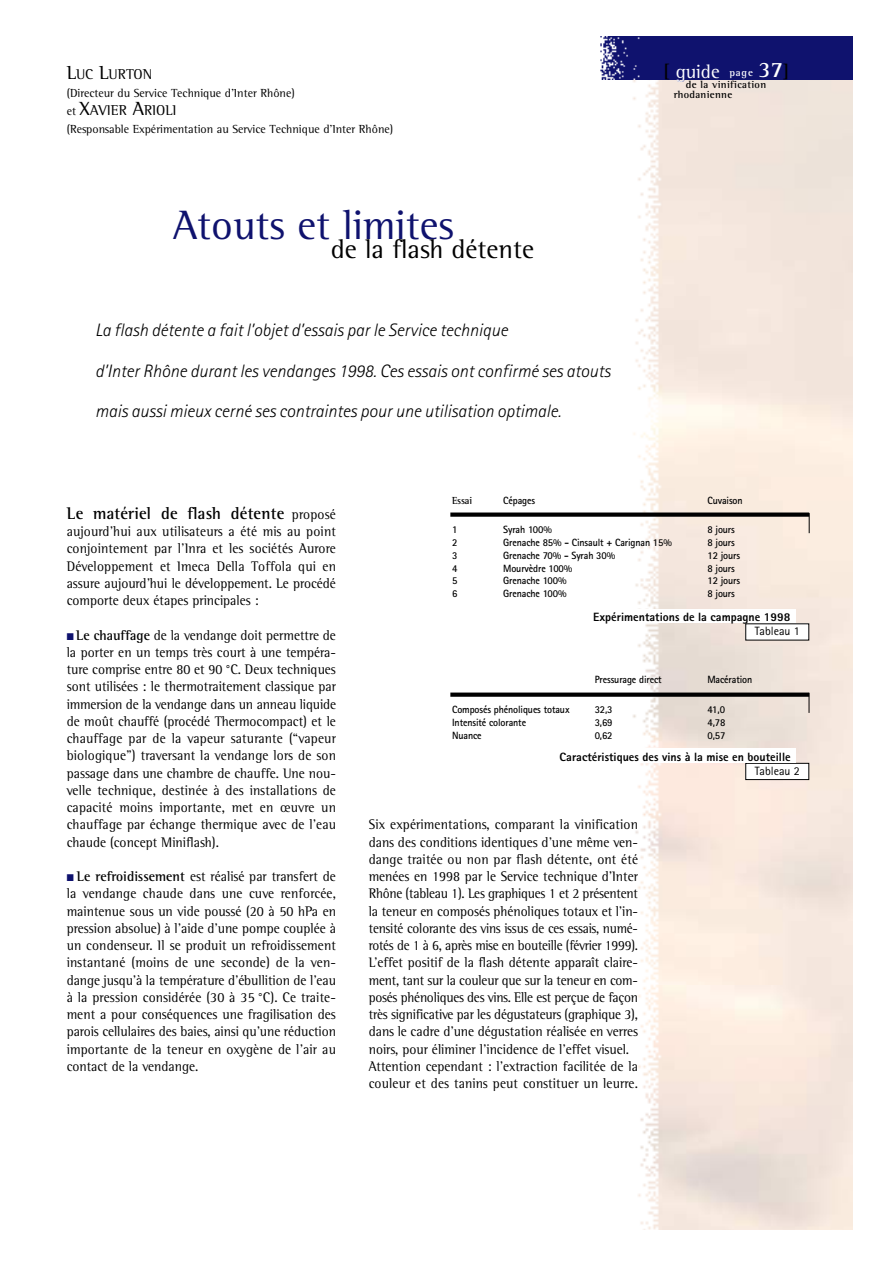
<style>
.page{position:relative;width:893px;height:1263px;background:#fff}
.page>*{position:absolute;margin:0;border:0;box-sizing:border-box;transform-origin:0 0}
.t1{font:42px "Rotis Semi Serif";color:#0f126e}
.t2{font:27px "Rotis Semi Serif";color:#000}
.t3{font:19.5px "Rotis Semi Serif";color:#fff}
.t4{font:italic 300 18px "Rotis Sans Serif";color:#000}
.t5{font:700 17.25px "Rotis Semi Serif";letter-spacing:.01em;color:#000;scale:.95 1}
.t6{font:14.7px "Rotis Semi Serif";color:#000}
.t7{font:14.25px/17.2px "Rotis Semi Serif";color:#000;text-align:justify;scale:.95 1}
.t8{font:12px "Rotis Semi Serif";color:#000}
.t9{font:800 12px "Rotis Sans Serif";color:#000}
.t10{font:12px "Rotis Sans Serif";color:#000}
.t11{font:700 10.5px "Rotis Sans Serif";letter-spacing:-.01em;color:#000;scale:.95 1}
.t12{font:700 10.5px/10.2px "Rotis Semi Serif";letter-spacing:.03em;color:#000}
.t13{font:700 10.5px "Rotis Semi Serif";letter-spacing:.03em;color:#000;scale:.95 1}
.s1{font-size:19.5px}
.s2{font-size:12px}
.s3{font-weight:700;font-size:18px;color:#000}
.s4{font-weight:700;font-size:10.5px}
.s5{font-weight:700;font-size:22.5px}
.s6{font-weight:400;font-size:14.25px}
.s7{color:#0f126e}
.s8{font-weight:700}
</style>
<div class="page">
<img style="left:675px;top:80px;width:177px;height:1150px">
<img style="left:450px;top:80px;width:225px;height:1150px">
<div style="left:600px;top:36px;width:252px;height:44px;background:#0f126e"></div>
<div style="left:745px;top:624px;width:63px;height:16px;background:#fff"></div>
<div style="left:745px;top:763px;width:63px;height:17px;background:#fff"></div>
<div style="left:745px;top:763px;width:64px;height:17px;border:1px solid #000"></div>
<svg style="left:450px;top:513px;width:358px;height:4px"></svg>
<svg style="left:808px;top:513px;width:1px;height:20px"></svg>
<svg style="left:450px;top:693px;width:358px;height:4px"></svg>
<svg style="left:808px;top:693px;width:1px;height:20px"></svg>
<img style="left:539px;top:609px;width:256px;height:14px">
<img style="left:539px;top:749px;width:256px;height:13px">
<p class="t6" style="left:67px;top:69px;width:87px"><span class="s1">L</span>UC <span class="s1">L</span>URTON</p>
<p class="t8" style="left:67px;top:89px;width:229px">(Directeur du Service Technique d’Inter Rhône)</p>
<p class="t6" style="left:67px;top:105px;width:111px"><span class="s2">et</span> <span class="s1">X</span>AVIER <span class="s1">A</span>RIOLI</p>
<p class="t8" style="left:67px;top:125px;width:328px">(Responsable Expérimentation au Service Technique d’Inter Rhône)</p>
<h1 class="t1" style="left:173px;top:210px;width:282px">Atouts et limites</h1>
<h2 class="t2" style="left:331px;top:239px;width:205px">de la flash détente</h2>
<p class="t4" style="left:95px;top:323px;width:414px">La flash détente a fait l’objet d’essais par le Service technique</p>
<p class="t4" style="left:95px;top:364px;width:516px">d’Inter Rhône durant les vendanges 1998. Ces essais ont confirmé ses atouts</p>
<p class="t4" style="left:95px;top:405px;width:467px">mais aussi mieux cerné ses contraintes pour une utilisation optimale.</p>
<h3 class="t3" style="left:663px;top:64px;width:127px"><span class="s3">[</span> guide <span class="s4">page</span> <span class="s5">37</span><span class="s3">]</span></h3>
<p class="t12" style="left:673px;top:80px;width:94px;text-indent:12px">de la vinification rhodanienne</p>
<p class="t5" style="left:67px;top:507px;width:285px">Le matériel de flash détente <span class="s6">proposé</span></p>
<p class="t7" style="left:67px;top:524px;width:285px">aujourd’hui aux utilisateurs a été mis au point conjointement par l’Inra et les sociétés Aurore Développement et Imeca Della Toffola qui en assure aujourd’hui le développement. Le procédé comporte deux étapes principales :</p>
<p class="t7" style="left:67px;top:628px;width:285px"><span class="s7">■</span> <span class="s8">Le chauffage</span> de la vendange doit permettre de la porter en un temps très court à une tempéra&shy;ture comprise entre 80 et 90 °C. Deux techniques sont utilisées : le thermotraitement classique par immersion de la vendange dans un anneau liquide de moût chauffé (procédé Thermocompact) et le chauffage par de la vapeur saturante (“vapeur biologique”) traversant la vendange lors de son passage dans une chambre de chauffe. Une nou&shy;velle technique, destinée à des installations de capacité moins importante, met en œuvre un chauffage par échange thermique avec de l’eau chaude (concept Miniflash).</p>
<p class="t7" style="left:67px;top:869px;width:285px"><span class="s7">■</span> <span class="s8">Le refroidissement</span> est réalisé par transfert de la vendange chaude dans une cuve renforcée, maintenue sous un vide poussé (20 à 50 hPa en pression absolue) à l’aide d’une pompe couplée à un condenseur. Il se produit un refroidissement instantané (moins de une seconde) de la ven&shy;dange jusqu’à la température d’ébullition de l’eau à la pression considérée (30 à 35 °C). Ce traite&shy;ment a pour conséquences une fragilisation des parois cellulaires des baies, ainsi qu’une réduction importante de la teneur en oxygène de l’air au contact de la vendange.</p>
<p class="t13" style="left:452px;top:496px;width:23px">Essai</p>
<p class="t11" style="left:503px;top:496px;width:35px">Cépages</p>
<p class="t11" style="left:707px;top:496px;width:39px">Cuvaison</p>
<p class="t11" style="left:452px;top:526px;width:7px">1</p>
<p class="t11" style="left:503px;top:526px;width:53px">Syrah 100%</p>
<p class="t11" style="left:707px;top:526px;width:30px">8 jours</p>
<p class="t11" style="left:452px;top:539px;width:7px">2</p>
<p class="t11" style="left:503px;top:539px;width:179px">Grenache 85% - Cinsault + Carignan 15%</p>
<p class="t11" style="left:707px;top:539px;width:30px">8 jours</p>
<p class="t11" style="left:452px;top:552px;width:7px">3</p>
<p class="t11" style="left:503px;top:552px;width:119px">Grenache 70% - Syrah 30%</p>
<p class="t11" style="left:707px;top:552px;width:36px">12 jours</p>
<p class="t11" style="left:452px;top:564px;width:7px">4</p>
<p class="t11" style="left:503px;top:564px;width:74px">Mourvèdre 100%</p>
<p class="t11" style="left:707px;top:564px;width:30px">8 jours</p>
<p class="t11" style="left:452px;top:577px;width:7px">5</p>
<p class="t11" style="left:503px;top:577px;width:68px">Grenache 100%</p>
<p class="t11" style="left:707px;top:577px;width:36px">12 jours</p>
<p class="t11" style="left:452px;top:590px;width:7px">6</p>
<p class="t11" style="left:503px;top:590px;width:68px">Grenache 100%</p>
<p class="t11" style="left:707px;top:590px;width:30px">8 jours</p>
<p class="t9" style="left:593px;top:613px;width:199px">Expérimentations de la campagne 1998</p>
<p class="t10" style="left:754px;top:627px;width:46px">Tableau 1</p>
<p class="t11" style="left:594px;top:676px;width:72px">Pressurage direct</p>
<p class="t11" style="left:707px;top:676px;width:49px">Macération</p>
<p class="t11" style="left:452px;top:706px;width:125px">Composés phénoliques totaux</p>
<p class="t11" style="left:594px;top:706px;width:20px">32,3</p>
<p class="t11" style="left:707px;top:706px;width:20px">41,0</p>
<p class="t11" style="left:452px;top:719px;width:79px">Intensité colorante</p>
<p class="t11" style="left:594px;top:719px;width:20px">3,69</p>
<p class="t11" style="left:707px;top:719px;width:20px">4,78</p>
<p class="t11" style="left:452px;top:731px;width:33px">Nuance</p>
<p class="t11" style="left:594px;top:731px;width:20px">0,62</p>
<p class="t11" style="left:707px;top:731px;width:20px">0,57</p>
<p class="t9" style="left:559px;top:752px;width:232px">Caractéristiques des vins à la mise en bouteille</p>
<p class="t7" style="left:369px;top:817px;width:285px;text-align:left">Six expérimentations, comparant la vinification dans des conditions identiques d’une même ven&shy;dange traitée ou non par flash détente, ont été menées en 1998 par le Service technique d’Inter Rhône (tableau 1). Les graphiques 1 et 2 présentent la teneur en composés phénoliques totaux et l’in&shy;tensité colorante des vins issus de ces essais, numé&shy;rotés de 1 à 6, après mise en bouteille (février 1999).<br>L’effet positif de la flash détente apparaît claire&shy;ment, tant sur la couleur que sur la teneur en com&shy;posés phénoliques des vins. Elle est perçue de façon très significative par les dégustateurs (graphique 3), dans le cadre d’une dégustation réalisée en verres noirs, pour éliminer l’incidence de l’effet visuel.<br>Attention cependant : l’extraction facilitée de la couleur et des tanins peut constituer un leurre.</p>
<p class="t10" style="left:754px;top:767px;width:46px">Tableau 2</p>
</div>
